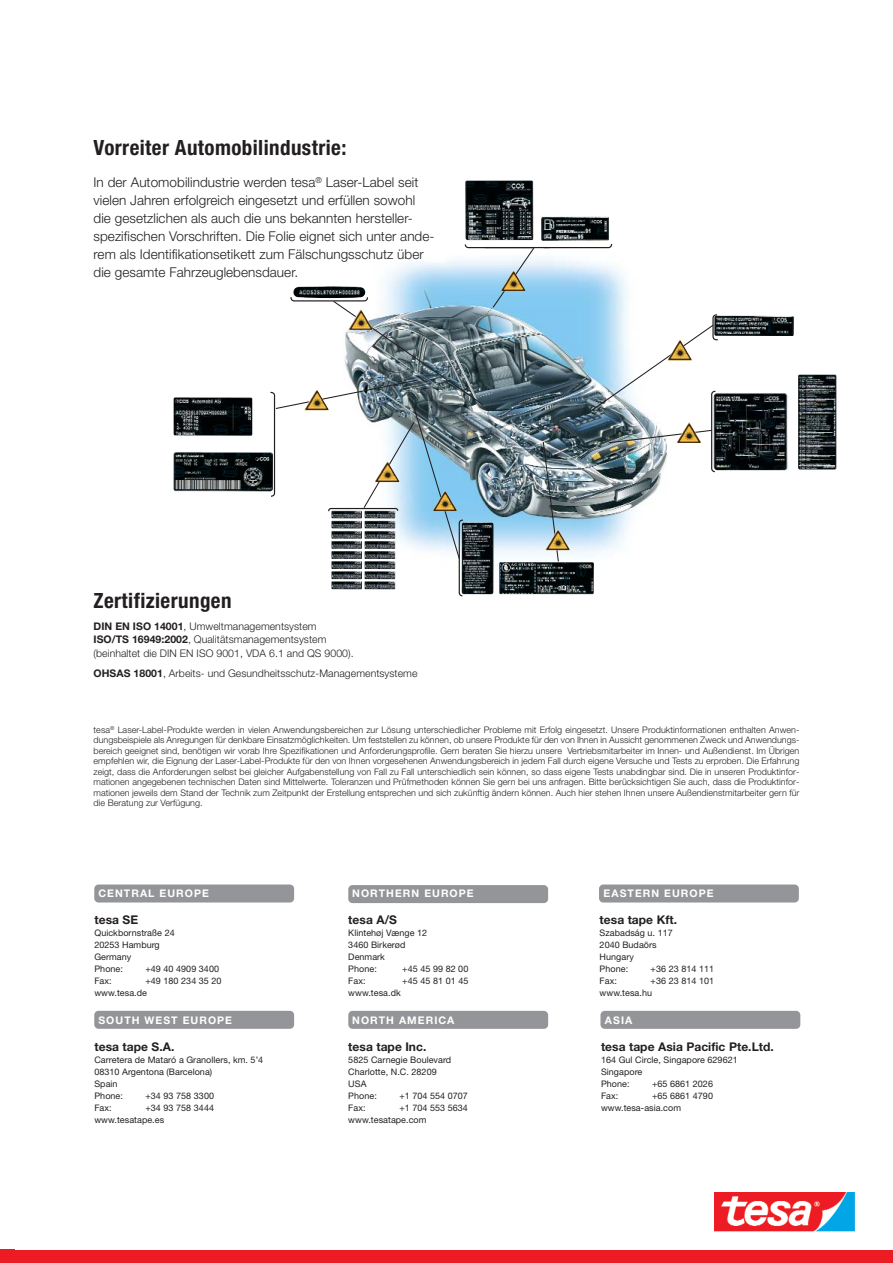
<style>
.page{position:relative;width:893px;height:1263px;background:#fff}
.page>*{position:absolute;margin:0;border:0;box-sizing:border-box;transform-origin:0 0}
.t1{font:700 condensed 21px "Helvetica Neue";letter-spacing:.02em;color:#231f20}
.t2{font:300 13.5px/18px "Helvetica Neue";letter-spacing:.005em;color:#231f20}
.t3{font:700 12px "Helvetica Neue";letter-spacing:.005em;color:#231f20}
.t4{font:300 10.5px/13.5px "Helvetica Neue";letter-spacing:.005em;color:#231f20}
.t5{font:700 10.5px "Helvetica Neue";letter-spacing:.1em;color:#fff}
.t6{font:300 9px/10.5px "Helvetica Neue";letter-spacing:.005em;color:#231f20;text-align:justify}
.t7{font:9px/12px "Helvetica Neue";letter-spacing:.005em;color:#231f20}
.s1{font-weight:700}
</style>
<div class="page">
<img style="left:467px;top:230px;width:195px;height:326px">
<img style="left:798px;top:374px;width:38px;height:95px;border-radius:2px">
<img style="left:499px;top:562px;width:95px;height:32px">
<img style="left:719px;top:393px;width:69px;height:77px">
<img style="left:719px;top:316px;width:75px;height:20px">
<img style="left:465px;top:180px;width:68px;height:60px">
<img style="left:541px;top:217px;width:68px;height:24px">
<svg style="left:542px;top:243px;width:71px;height:6px"></svg>
<hr style="left:485px;top:247px;width:65px;height:1px;background:#231f20">
<img style="left:173px;top:397px;width:79px;height:39px;border-radius:2px">
<img style="left:173px;top:452px;width:96px;height:39px">
<svg style="left:542px;top:441px;width:17px;height:122px;background:#7f919a"></svg>
<img style="left:587px;top:314px;width:132px;height:159px">
<svg style="left:269px;top:243px;width:266px;height:354px"></svg>
<img style="left:677px;top:422px;width:23px;height:21px">
<img style="left:501px;top:270px;width:25px;height:21px">
<img style="left:667px;top:340px;width:25px;height:21px">
<img style="left:545px;top:529px;width:25px;height:21px">
<img style="left:432px;top:490px;width:25px;height:21px">
<img style="left:714px;top:1193px;width:141px;height:38px">
<div style="left:0;top:1250px;width:893px;height:13px;background:#ed1c24"></div>
<div style="left:0;top:1249px;width:15px;height:14px;background:#ed1c24"></div>
<div style="left:599px;top:884px;width:200px;height:18px;background:#939598;border-radius:4px"></div>
<div style="left:94px;top:884px;width:200px;height:18px;background:#939598;border-radius:4px"></div>
<div style="left:348px;top:1011px;width:200px;height:18px;background:#939598;border-radius:4px"></div>
<div style="left:600px;top:1011px;width:200px;height:18px;background:#939598;border-radius:4px"></div>
<div style="left:94px;top:1011px;width:200px;height:18px;background:#939598;border-radius:4px"></div>
<div style="left:348px;top:885px;width:200px;height:18px;background:#939598;border-radius:4px"></div>
<h1 class="t1" style="left:94px;top:140px;width:254px">Vorreiter Automobilindustrie:</h1>
<p class="t2" style="left:94px;top:175px;width:342px">In der Automobilindustrie werden tesa<sup>®</sup> Laser-Label seit vielen Jahren erfolgreich eingesetzt und erfüllen sowohl die gesetzlichen als auch die uns bekannten hersteller&shy;spezifischen Vorschriften. Die Folie eignet sich unter ande&shy;rem als Identifikationsetikett zum Fälschungsschutz über die gesamte Fahrzeuglebensdauer.</p>
<h1 class="t1" style="left:94px;top:593px;width:140px">Zertifizierungen</h1>
<p class="t4" style="left:94px;top:620px;width:262px"><span class="s1">DIN EN ISO 14001</span>, Umweltmanagementsystem<br><span class="s1">ISO/TS 16949:2002</span>, Qualitätsmanagementsystem (beinhaltet die DIN EN ISO 9001, VDA 6.1 and QS 9000).</p>
<p class="t4" style="left:94px;top:668px;width:325px"><span class="s1">OHSAS 18001</span>, Arbeits- und Gesundheitsschutz-Managementsysteme</p>
<p class="t6" style="left:94px;top:725px;width:707px">tesa<sup>®</sup> Laser-Label-Produkte werden in vielen Anwendungsbereichen zur Lösung unterschiedlicher Probleme mit Erfolg eingesetzt. Unsere Produktinformationen enthalten Anwen&shy;dungsbeispiele als Anregungen für denkbare Einsatzmöglichkeiten. Um feststellen zu können, ob unsere Produkte für den von Ihnen in Aussicht genommenen Zweck und Anwendungs&shy;bereich geeignet sind, benötigen wir vorab Ihre Spezifikationen und Anforderungsprofile. Gern beraten Sie hierzu unsere Vertriebsmitarbeiter im Innen- und Außendienst. Im Übrigen empfehlen wir, die Eignung der Laser-Label-Produkte für den von Ihnen vorgesehenen Anwendungsbereich in jedem Fall durch eigene Versuche und Tests zu erproben. Die Erfahrung zeigt, dass die Anforderungen selbst bei gleicher Aufgabenstellung von Fall zu Fall unterschiedlich sein können, so dass eigene Tests unabdingbar sind. Die in unseren Produktinfor&shy;mationen angegebenen technischen Daten sind Mittelwerte. Toleranzen und Prüfmethoden können Sie gern bei uns anfragen. Bitte berücksichtigen Sie auch, dass die Produktinfor&shy;mationen jeweils dem Stand der Technik zum Zeitpunkt der Erstellung entsprechen und sich zukünftig ändern können. Auch hier stehen Ihnen unsere Außendienstmitarbeiter gern für die Beratung zur Verfügung.</p>
<p class="t5" style="left:98px;top:889px;width:112px">CENTRAL EUROPE</p>
<h3 class="t3" style="left:94px;top:915px;width:45px">tesa SE</h3>
<p class="t7" style="left:94px;top:928px;width:82px">Quickbornstraße 24<br>20253 Hamburg<br>Germany<br>Phone:</p>
<p class="t7" style="left:145px;top:964px;width:75px">+49 40 4909 3400</p>
<p class="t5" style="left:352px;top:890px;width:123px">NORTHERN EUROPE</p>
<h3 class="t3" style="left:348px;top:916px;width:50px">tesa A/S</h3>
<p class="t7" style="left:348px;top:928px;width:80px">Klintehøj Vænge 12<br>3460 Birkerød<br>Denmark<br>Phone:</p>
<p class="t7" style="left:402px;top:964px;width:68px">+45 45 99 82 00</p>
<p class="t5" style="left:604px;top:889px;width:112px">EASTERN EUROPE</p>
<h3 class="t3" style="left:600px;top:915px;width:79px">tesa tape Kft.</h3>
<p class="t7" style="left:600px;top:927px;width:75px">Szabadság u. 117<br>2040 Budaörs<br>Hungary<br>Phone:</p>
<p class="t7" style="left:651px;top:963px;width:65px">+36 23 814 111</p>
<p class="t7" style="left:94px;top:976px;width:19px">Fax:</p>
<p class="t7" style="left:94px;top:976px;width:129px;text-indent:51px">+49 180 234 35 20 www.tesa.de</p>
<p class="t7" style="left:348px;top:976px;width:19px">Fax:</p>
<p class="t7" style="left:402px;top:976px;width:68px">+45 45 81 01 45</p>
<p class="t7" style="left:348px;top:988px;width:54px">www.tesa.dk</p>
<p class="t7" style="left:600px;top:975px;width:19px">Fax:</p>
<p class="t7" style="left:600px;top:975px;width:116px;text-indent:51px">+36 23 814 101 www.tesa.hu</p>
<p class="t5" style="left:98px;top:1016px;width:135px">SOUTH WEST EUROPE</p>
<h3 class="t3" style="left:94px;top:1042px;width:81px">tesa tape S.A.</h3>
<p class="t7" style="left:94px;top:1054px;width:170px">Carretera de Mataró a Granollers, km. 5’4<br>08310 Argentona (Barcelona)<br>Spain<br>Phone:</p>
<p class="t7" style="left:145px;top:1090px;width:70px">+34 93 758 3300</p>
<p class="t5" style="left:352px;top:1016px;width:104px">NORTH AMERICA</p>
<h3 class="t3" style="left:348px;top:1042px;width:80px">tesa tape Inc.</h3>
<p class="t7" style="left:348px;top:1054px;width:104px">5825 Carnegie Boulevard<br>Charlotte, N.C. 28209<br>USA<br>Phone:</p>
<p class="t7" style="left:399px;top:1090px;width:70px">+1 704 554 0707</p>
<p class="t7" style="left:94px;top:1102px;width:19px">Fax:</p>
<p class="t7" style="left:94px;top:1102px;width:121px;text-indent:51px">+34 93 758 3444 www.tesatape.es</p>
<p class="t7" style="left:348px;top:1102px;width:19px">Fax:</p>
<p class="t7" style="left:348px;top:1102px;width:121px;text-indent:51px">+1 704 553 5634 www.tesatape.com</p>
<p class="t5" style="left:605px;top:1016px;width:29px">ASIA</p>
<h3 class="t3" style="left:601px;top:1042px;width:174px">tesa tape Asia Pacific Pte.Ltd.</h3>
<p class="t7" style="left:601px;top:1054px;width:138px">164 Gul Circle, Singapore 629621<br>Singapore<br>Phone:</p>
<p class="t7" style="left:652px;top:1078px;width:62px">+65 6861 2026</p>
<p class="t7" style="left:601px;top:1090px;width:19px">Fax:</p>
<p class="t7" style="left:601px;top:1090px;width:113px;text-indent:51px">+65 6861 4790 www.tesa-asia.com</p>
</div>
